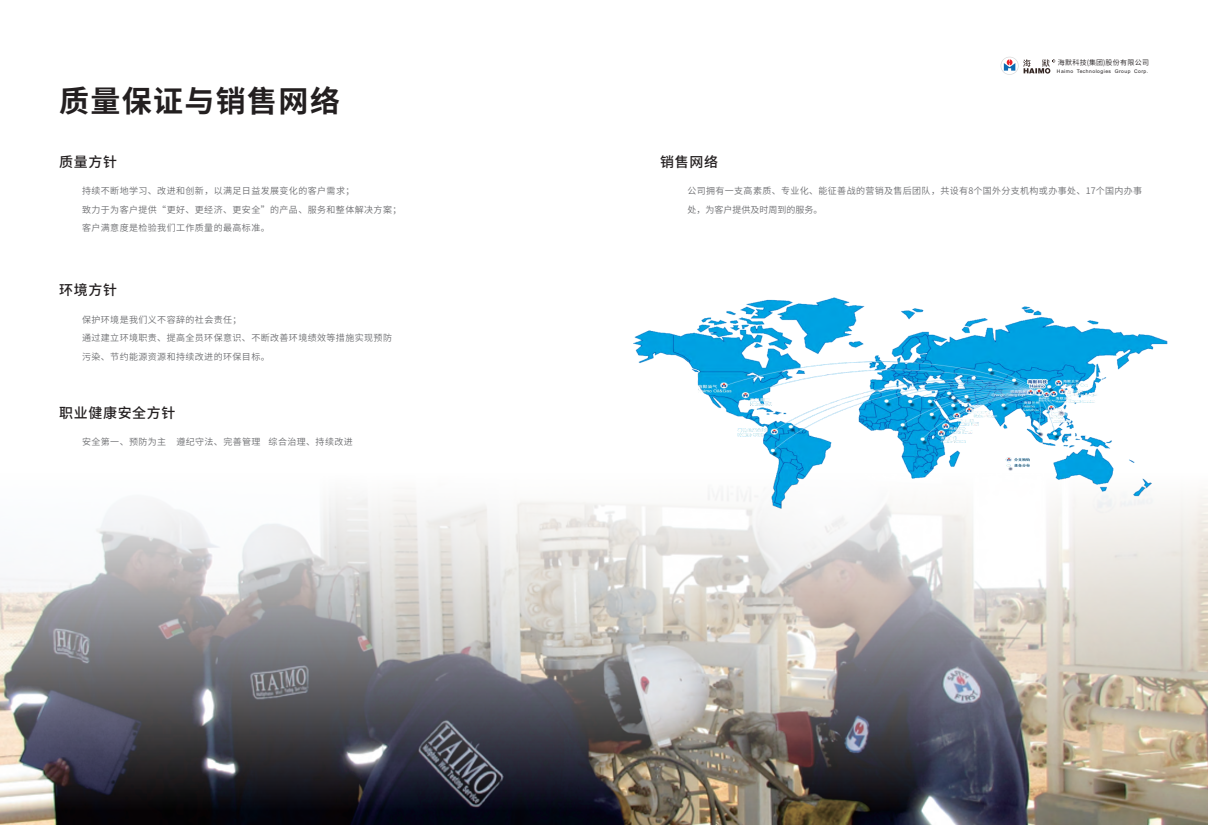
<style>
.page{position:relative;width:1208px;height:825px;background:#fff}
.page>*{position:absolute;margin:0;border:0;box-sizing:border-box;transform-origin:0 0}
.t1{font:700 30px "Source Han Sans CN";letter-spacing:.045em;color:#231f20}
.t2{font:14px "Source Han Sans CN";letter-spacing:.045em;color:#231f20}
.t3{font:9px/18.6px "Source Han Sans CN";letter-spacing:.045em;color:#6c6d70}
.t4{font:7px "Source Han Sans CN";letter-spacing:.045em;color:#231f20}
.t5{font:5px "Arial";letter-spacing:.095em;color:#231f20}
</style>
<div class="page">
<img style="left:0;top:494px;width:1208px;height:331px">
<img style="left:604px;top:56px;width:595px;height:760px">
<svg style="left:1000px;top:57px;width:55px;height:18px"></svg>
<h1 class="t1" style="left:59px;top:86px;width:282px">质量保证与销售网络</h1>
<h2 class="t2" style="left:59px;top:154px;width:59px">质量方针</h2>
<p class="t3" style="left:82px;top:181px;width:321px">持续不断地学习、改进和创新，以满足日益发展变化的客户需求；<br>致力于为客户提供“更好、更经济、更安全”的产品、服务和整体解决方案；客户满意度是检验我们工作质量的最高标准。</p>
<h2 class="t2" style="left:59px;top:283px;width:59px">环境方针</h2>
<p class="t3" style="left:82px;top:310px;width:311px">保护环境是我们义不容辞的社会责任；<br>通过建立环境职责、提高全员环保意识、不断改善环境绩效等措施实现预防污染、节约能源资源和持续改进的环保目标。</p>
<h2 class="t2" style="left:59px;top:406px;width:118px">职业健康安全方针</h2>
<p class="t3" style="left:82px;top:432px;width:272px">安全第一、预防为主 遵纪守法、完善管理 综合治理、持续改进</p>
<h2 class="t2" style="left:660px;top:154px;width:59px">销售网络</h2>
<p class="t4" style="left:1057px;top:59px;width:93px">海默科技(集团)股份有限公司</p>
<p class="t5" style="left:1057px;top:70px;width:93px">Haimo Technologies Group Corp.</p>
<p class="t3" style="left:687px;top:181px;width:456px">公司拥有一支高素质、专业化、能征善战的营销及售后团队，共设有8个国外分支机构或办事处、17个国内办事处，为客户提供及时周到的服务。</p>
</div>
